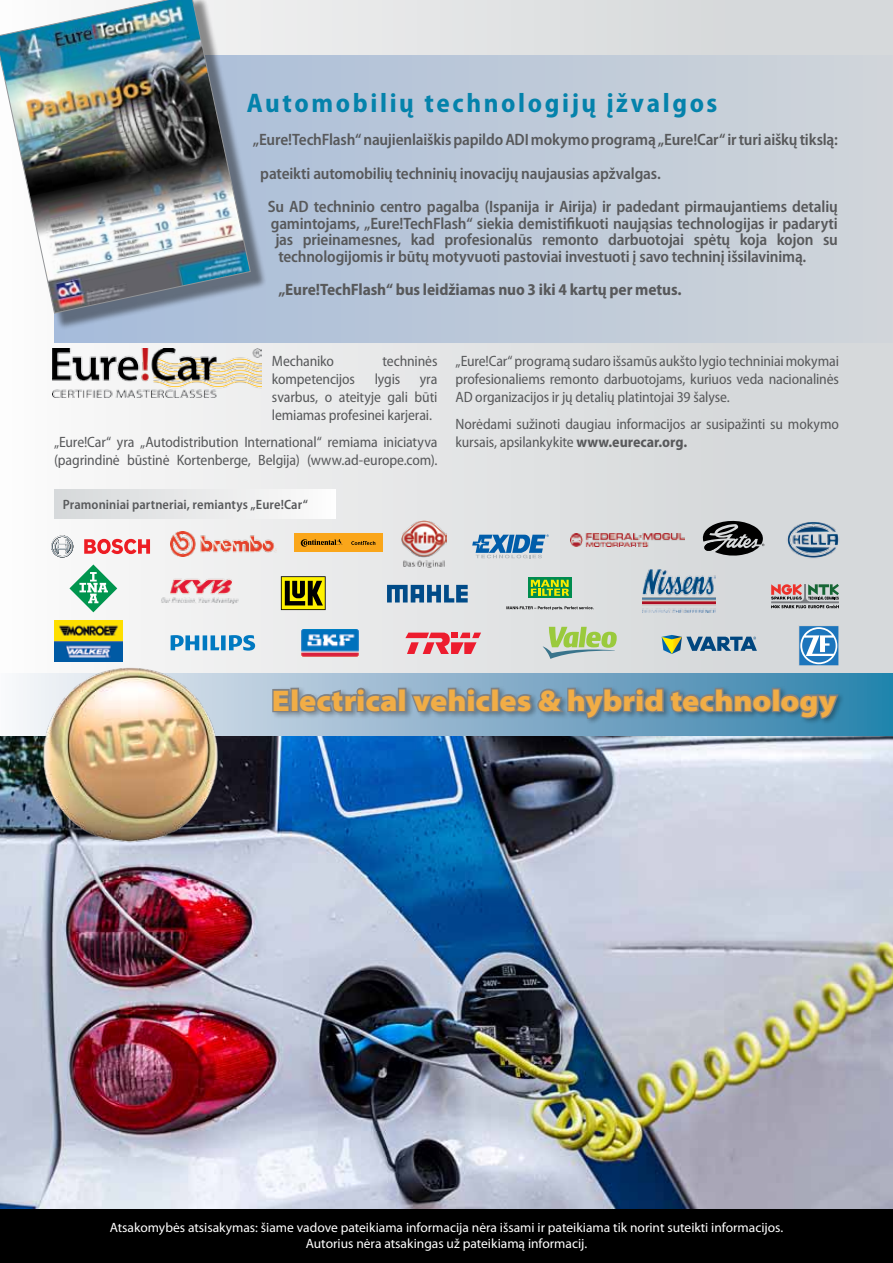
<style>
.page{position:relative;width:893px;height:1263px;background:#fff}
.page>*{position:absolute;margin:0;border:0;box-sizing:border-box;transform-origin:0 0}
.t1{font:900 semi-expanded 30px "Myriad Pro";color:#f1ad46}
.t2{font:700 semi-condensed 27px "Myriad Pro";letter-spacing:.095em;color:#0482ab}
.t3{font:600 semi-condensed 16.5px/16.5px "Myriad Pro";letter-spacing:-.01em;color:#58595b;text-align:justify}
.t4{font:700 semi-condensed 16.5px "Myriad Pro";letter-spacing:-.005em;color:#58595b}
.t5{font:semi-condensed 15px/18px "Myriad Pro";letter-spacing:-.01em;color:#58595b;text-align:justify}
.t6{font:13.5px/16.2px "Myriad Pro";color:#fff;text-align:center}
.t7{font:600 semi-condensed 13.5px "Myriad Pro";letter-spacing:.01em;color:#58595b}
.s1{font-weight:700}
</style>
<div class="page">
<div style="left:0;top:0;width:893px;height:1263px;background:linear-gradient(to right,#f9f8f7,#d0d4d6)"></div>
<img style="left:0;top:736px;width:893px;height:473px">
<div style="left:54px;top:55px;width:839px;height:287px;background:linear-gradient(to right,#a5bbda,#d0d5d9)"></div>
<div style="left:0;top:0;width:267px;height:330px;background:#000;opacity:.43"></div>
<img style="left:0;top:0;width:251px;height:314px">
<img style="left:52px;top:349px;width:210px;height:49px">
<div style="left:54px;top:490px;width:282px;height:28px;background:linear-gradient(to right,#d5d8d9,#fcfbfb)"></div>
<div style="left:0;top:1209px;width:893px;height:54px;background:#000"></div>
<svg style="left:261px;top:674px;width:632px;height:62px;background:#4092b6"></svg>
<img style="left:0;top:640px;width:261px;height:261px">
<svg style="left:51px;top:535px;width:23px;height:23px"></svg>
<svg style="left:84px;top:539px;width:66px;height:15px"></svg>
<svg style="left:472px;top:534px;width:77px;height:24px;background:#74a1c6"></svg>
<img style="left:570px;top:534px;width:114px;height:12px">
<img style="left:776px;top:510px;width:75px;height:60px">
<svg style="left:281px;top:576px;width:45px;height:34px;background:#837c03"></svg>
<svg style="left:528px;top:577px;width:43px;height:21px"></svg>
<svg style="left:531px;top:580px;width:38px;height:16px"></svg>
<svg style="left:506px;top:606px;width:87px;height:4px"></svg>
<img style="left:54px;top:621px;width:68px;height:40px">
<svg style="left:171px;top:635px;width:84px;height:16px"></svg>
<svg style="left:703px;top:521px;width:61px;height:35px;background:#5f6061"></svg>
<svg style="left:771px;top:584px;width:68px;height:24px;background:#9e928d"></svg>
<div style="left:799px;top:625px;width:40px;height:41px;background:#d1d3d4"></div>
<svg style="left:271px;top:626px;width:570px;height:137px;background:#90a9bc"></svg>
<div style="left:294px;top:534px;width:88px;height:18px;background:#faa61a"></div>
<svg style="left:301px;top:539px;width:42px;height:8px"></svg>
<svg style="left:351px;top:541px;width:24px;height:4px"></svg>
<svg style="left:69px;top:564px;width:48px;height:48px"></svg>
<img style="left:158px;top:572px;width:85px;height:44px">
<img style="left:402px;top:521px;width:44px;height:46px">
<svg style="left:387px;top:585px;width:81px;height:17px"></svg>
<img style="left:642px;top:570px;width:73px;height:42px">
<img style="left:170px;top:531px;width:106px;height:26px">
<h2 class="t2" style="left:247px;top:88px;width:472px">Automobilių technologijų įžvalgos</h2>
<p class="t3" style="left:253px;top:132px;width:587px">„Eure!TechFlash“ naujienlaiškis papildo ADI mokymo programą „Eure!Car“ ir turi aiškų tikslą:</p>
<p class="t3" style="left:260px;top:165px;width:402px">pateikti automobilių techninių inovacijų naujausias apžvalgas.</p>
<p class="t3" style="left:268px;top:199px;width:571px">Su AD techninio centro pagalba (Ispanija ir Airija) ir padedant pirmaujantiems detalių</p>
<p class="t3" style="left:271px;top:215px;width:568px">gamintojams, „Eure!TechFlash“ siekia demistifikuoti naująsias technologijas ir padaryti jas prieinamesnes, kad profesionalūs remonto darbuotojai spėtų koja kojon su technologijomis ir būtų motyvuoti pastoviai investuoti į savo techninį išsilavinimą.</p>
<p class="t4" style="left:278px;top:281px;width:405px">„Eure!TechFlash“ bus leidžiamas nuo 3 iki 4 kartų per metus.</p>
<p class="t5" style="left:272px;top:352px;width:64px">Mechaniko</p>
<p class="t5" style="left:383px;top:352px;width:56px">techninės</p>
<p class="t5" style="left:272px;top:370px;width:85px">kompetencijos</p>
<p class="t5" style="left:375px;top:370px;width:27px">lygis</p>
<p class="t5" style="left:272px;top:370px;width:167px;text-indent:148px">yra svarbus, o ateityje gali būti lemiamas profesinei karjerai.</p>
<p class="t5" style="left:54px;top:433px;width:385px">„Eure!Car“ yra „Autodistribution International“ remiama iniciatyva (pagrindinė būstinė Kortenberge, Belgija) (www.ad-europe.com).</p>
<p class="t7" style="left:63px;top:497px;width:247px">Pramoniniai partneriai, remiantys „Eure!Car“</p>
<p class="t5" style="left:455px;top:352px;width:385px">„Eure!Car“ programą sudaro išsamūs aukšto lygio techniniai mokymai profesionaliems remonto darbuotojams, kuriuos veda nacionalinės AD organizacijos ir jų detalių platintojai 39 šalyse.</p>
<p class="t5" style="left:455px;top:415px;width:385px">Norėdami sužinoti daugiau informacijos ar susipažinti su mokymo kursais, apsilankykite <span class="s1">www.eurecar.org.</span></p>
<h1 class="t1" style="left:272px;top:683px;width:566px">Electrical vehicles &amp; hybrid technology</h1>
<p class="t6" style="left:110px;top:1219px;width:675px">Atsakomybės atsisakymas: šiame vadove pateikiama informacija nėra išsami ir pateikiama tik norint suteikti informacijos.<br>Autorius nėra atsakingas už pateikiamą informacij.</p>
</div>
